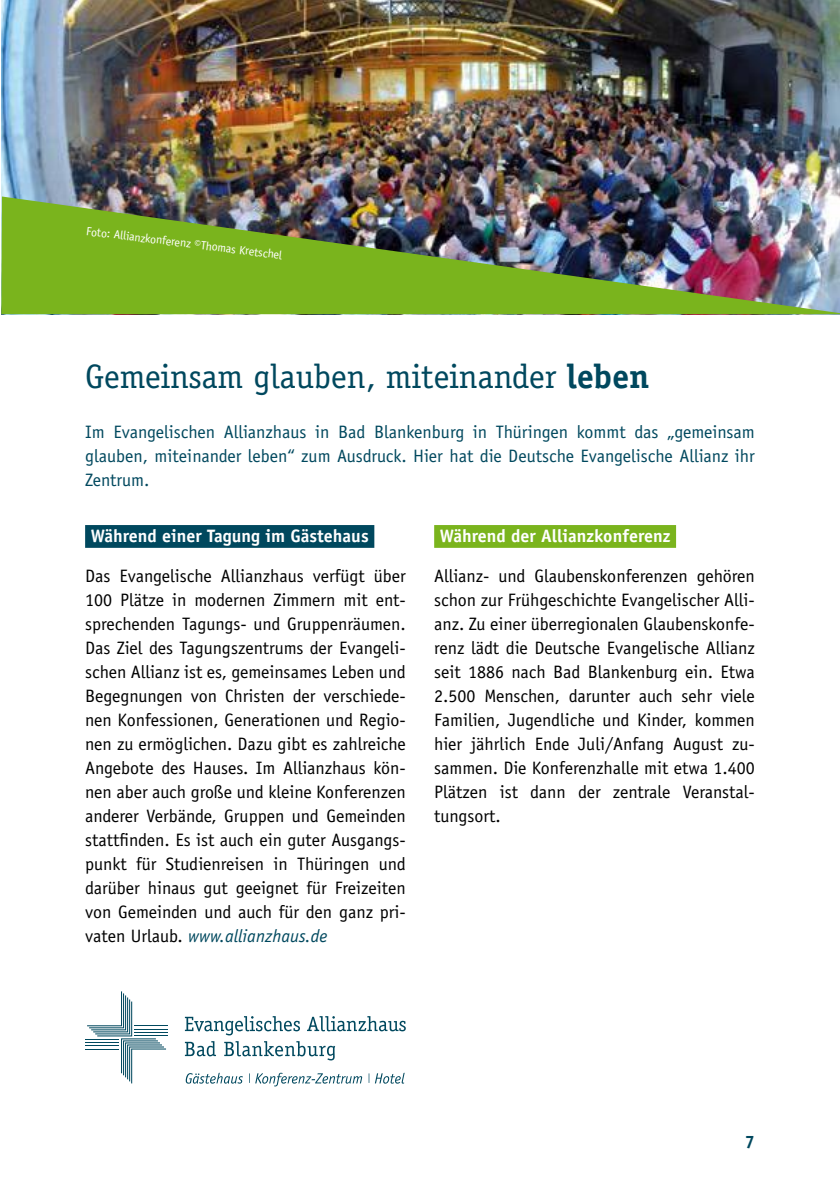
<style>
.page{position:relative;width:840px;height:1191px;background:#fff}
.page>*{position:absolute;margin:0;border:0;box-sizing:border-box;transform-origin:0 0}
.t1{font:34px "Officina Serif";color:#00485e}
.t2{font:18px/24px "Officina Sans Std";color:#000;text-align:justify}
.t3{font:18px/24px "Officina Sans Std";color:#00485e;text-align:justify}
.t4{font:700 18px "Officina Sans Std";color:#fff}
.t5{font:700 18px "Officina Sans Std";color:#00485e}
.t6{font:12px "Officina Sans Std";color:#fff}
.s1{font-weight:700}
.s2{font-style:italic;color:#00485e}
</style>
<div class="page">
<div style="left:85px;top:525px;width:289px;height:23px;background:#00485e"></div>
<div style="left:434px;top:525px;width:241px;height:23px;background:#7ab41d"></div>
<svg style="left:87px;top:991px;width:79px;height:92px"></svg>
<hr style="left:85px;top:1038px;width:33px;height:1px;background:#00485e">
<hr style="left:135px;top:1035px;width:33px;height:1px;background:#00485e">
<hr style="left:85px;top:1042px;width:33px;height:1px;background:#00485e">
<hr style="left:135px;top:1032px;width:33px;height:1px;background:#00485e">
<hr style="left:85px;top:1045px;width:33px;height:1px;background:#00485e">
<hr style="left:135px;top:1029px;width:33px;height:1px;background:#00485e">
<hr style="left:85px;top:1048px;width:33px;height:1px;background:#00485e">
<hr style="left:135px;top:1025px;width:33px;height:1px;background:#00485e">
<svg style="left:185px;top:1016px;width:115px;height:19px"></svg>
<svg style="left:307px;top:1016px;width:98px;height:15px"></svg>
<svg style="left:185px;top:1041px;width:31px;height:15px"></svg>
<svg style="left:224px;top:1041px;width:111px;height:19px"></svg>
<svg style="left:186px;top:1072px;width:57px;height:11px"></svg>
<svg style="left:249px;top:1072px;width:113px;height:14px"></svg>
<svg style="left:368px;top:1073px;width:36px;height:10px"></svg>
<img style="left:1px;top:0;width:838px;height:196px">
<img style="left:1px;top:196px;width:838px;height:118px">
<p class="t6" style="left:87px;top:224px;width:199px;rotate:7deg">Foto: Allianzkonferenz ©Thomas Kretschel</p>
<h1 class="t1" style="left:85px;top:356px;width:565px">Gemeinsam glauben, miteinander <span class="s1">leben</span></h1>
<p class="t3" style="left:85px;top:420px;width:671px">Im Evangelischen Allianzhaus in Bad Blankenburg in Thüringen kommt das „gemeinsam glauben, miteinander leben“ zum Ausdruck. Hier hat die Deutsche Evangelische Allianz ihr Zentrum.</p>
<p class="t4" style="left:91px;top:525px;width:279px">Während einer Tagung im Gästehaus</p>
<p class="t2" style="left:85px;top:564px;width:322px">Das Evangelische Allianzhaus verfügt über 100 Plätze in modernen Zimmern mit ent&shy;sprechenden Tagungs- und Gruppenräumen.<br>Das Ziel des Tagungszentrums der Evangeli&shy;schen Allianz ist es, gemeinsames Leben und Begegnungen von Christen der verschiede&shy;nen Konfessionen, Generationen und Regio&shy;nen zu ermöglichen. Dazu gibt es zahlreiche Angebote des Hauses. Im Allianzhaus kön&shy;nen aber auch große und kleine Konferenzen anderer Verbände, Gruppen und Gemeinden stattfinden. Es ist auch ein guter Ausgangs&shy;punkt für Studienreisen in Thüringen und darüber hinaus gut geeignet für Freizeiten von Gemeinden und auch für den ganz pri&shy;vaten Urlaub. <span class="s2">www.allianzhaus.de</span></p>
<p class="t4" style="left:439px;top:525px;width:232px">Während der Allianzkonferenz</p>
<p class="t2" style="left:434px;top:564px;width:322px">Allianz- und Glaubenskonferenzen gehören schon zur Frühgeschichte Evangelischer Alli&shy;anz. Zu einer überregionalen Glaubenskonfe&shy;renz lädt die Deutsche Evangelische Allianz seit 1886 nach Bad Blankenburg ein. Etwa 2.500 Menschen, darunter auch sehr viele Familien, Jugendliche und Kinder, kommen hier jährlich Ende Juli/Anfang August zu&shy;sammen. Die Konferenzhalle mit etwa 1.400<br>Plätzen ist dann der zentrale Veranstal&shy;tungsort.</p>
<p class="t5" style="left:744px;top:1130px;width:12px">7</p>
</div>
